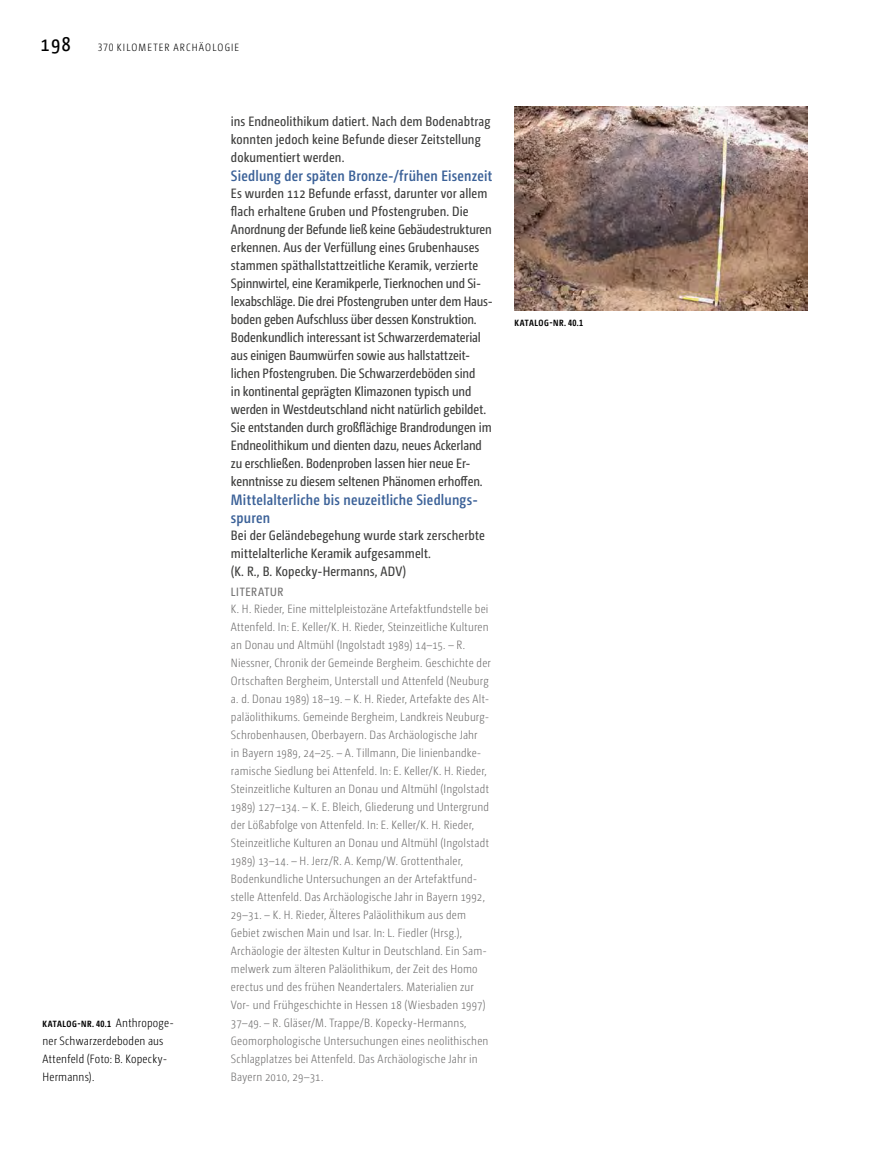
<style>
.page{position:relative;width:893px;height:1149px;background:#fff}
.page>*{position:absolute;margin:0;border:0;box-sizing:border-box;transform-origin:0 0}
.t1{font:21px "Camingo Dos Pro Cd";color:#000}
.t2{font:600 15px/18px "Camingo Dos Pro Cd";letter-spacing:.015em;color:#3b6198}
.t3{font:13.5px/18px "Camingo Dos Pro Cd";color:#3c3c3b}
.t4{font:300 12px/18px "Camingo Dos Pro Cd";letter-spacing:.015em;color:#706f6f}
.t5{font:300 12px/18px "Camingo Dos Pro Cd";letter-spacing:.02em;color:#000}
.t6{font:12px "Camingo Dos Pro Cd";letter-spacing:.055em;color:#706f6f}
.t7{font:300 10.5px "Camingo Dos Pro Cd";letter-spacing:.105em;color:#000}
.t8{font:700 9px "Camingo Dos Pro Cd";letter-spacing:.055em;color:#000}
.s1{font-weight:300;font-size:12px}
</style>
<div class="page">
<img style="left:515px;top:106px;width:293px;height:204px">
<h1 class="t1" style="left:41px;top:31px;width:32px">198</h1>
<p class="t7" style="left:98px;top:41px;width:143px">370 KILOMETER ARCHÄOLOGIE</p>
<p class="t8" style="left:43px;top:1017px;width:133px">KATALOG-NR. 40.1 <span class="s1">Anthropoge-</span></p>
<p class="t5" style="left:43px;top:1031px;width:126px">ner Schwarzerdeboden aus<br>Attenfeld (Foto: B. Kopecky-<br>Hermanns).</p>
<p class="t3" style="left:231px;top:112px;width:261px">ins Endneolithikum datiert. Nach dem Bodenabtrag konnten jedoch keine Befunde dieser Zeitstellung dokumentiert werden.</p>
<p class="t2" style="left:231px;top:166px;width:263px">Siedlung der späten Bronze-/frühen Eisenzeit</p>
<p class="t3" style="left:231px;top:184px;width:263px">Es wurden 112 Befunde erfasst, darunter vor allem flach erhaltene Gruben und Pfostengruben. Die Anordnung der Befunde ließ keine Gebäudestrukturen erkennen. Aus der Verfüllung eines Grubenhauses stammen späthallstattzeitliche Keramik, verzierte Spinnwirtel, eine Keramikperle, Tierknochen und Si&shy;lexabschläge. Die drei Pfostengruben unter dem Haus&shy;boden geben Aufschluss über dessen Konstruktion.<br>Bodenkundlich interessant ist Schwarzerdematerial aus einigen Baumwürfen sowie aus hallstattzeit&shy;lichen Pfostengruben. Die Schwarzerdeböden sind<br>in kontinental geprägten Klimazonen typisch und werden in Westdeutschland nicht natürlich gebildet.<br>Sie entstanden durch großflächige Brandrodungen im Endneolithikum und dienten dazu, neues Ackerland zu erschließen. Bodenproben lassen hier neue Er&shy;kenntnisse zu diesem seltenen Phänomen erhoffen.</p>
<p class="t2" style="left:231px;top:490px;width:249px">Mittelalterliche bis neuzeitliche Siedlungs&shy;spuren</p>
<p class="t3" style="left:231px;top:526px;width:255px">Bei der Geländebegehung wurde stark zerscherbte mittelalterliche Keramik aufgesammelt.<br>(K. R., B. Kopecky-Hermanns, ADV)</p>
<p class="t6" style="left:231px;top:584px;width:54px">LITERATUR</p>
<p class="t4" style="left:231px;top:599px;width:261px">K. H. Rieder, Eine mittelpleistozäne Artefaktfundstelle bei Attenfeld. In: E. Keller/K. H. Rieder, Steinzeitliche Kulturen an Donau und Altmühl (Ingolstadt 1989) 14–15. – R.<br>Niessner, Chronik der Gemeinde Bergheim. Geschichte der Ortschaften Bergheim, Unterstall und Attenfeld (Neuburg a. d. Donau 1989) 18–19. – K. H. Rieder, Artefakte des Alt&shy;paläolithikums. Gemeinde Bergheim, Landkreis Neuburg-Schrobenhausen, Oberbayern. Das Archäologische Jahr<br>in Bayern 1989, 24–25. – A. Tillmann, Die linienbandke&shy;ramische Siedlung bei Attenfeld. In: E. Keller/K. H. Rieder, Steinzeitliche Kulturen an Donau und Altmühl (Ingolstadt 1989) 127–134. – K. E. Bleich, Gliederung und Untergrund der Lößabfolge von Attenfeld. In: E. Keller/K. H. Rieder, Steinzeitliche Kulturen an Donau und Altmühl (Ingolstadt 1989) 13–14. – H. Jerz/R. A. Kemp/W. Grottenthaler, Bodenkundliche Untersuchungen an der Artefaktfund&shy;stelle Attenfeld. Das Archäologische Jahr in Bayern 1992, 29–31. – K. H. Rieder, Älteres Paläolithikum aus dem Gebiet zwischen Main und Isar. In: L. Fiedler (Hrsg.), Archäologie der ältesten Kultur in Deutschland. Ein Sam&shy;melwerk zum älteren Paläolithikum, der Zeit des Homo erectus und des frühen Neandertalers. Materialien zur Vor- und Frühgeschichte in Hessen 18 (Wiesbaden 1997)<br>37–49. – R. Gläser/M. Trappe/B. Kopecky-Hermanns, Geomorphologische Untersuchungen eines neolithischen Schlagplatzes bei Attenfeld. Das Archäologische Jahr in Bayern 2010, 29–31.</p>
<p class="t8" style="left:514px;top:317px;width:70px">KATALOG-NR. 40.1</p>
</div>
